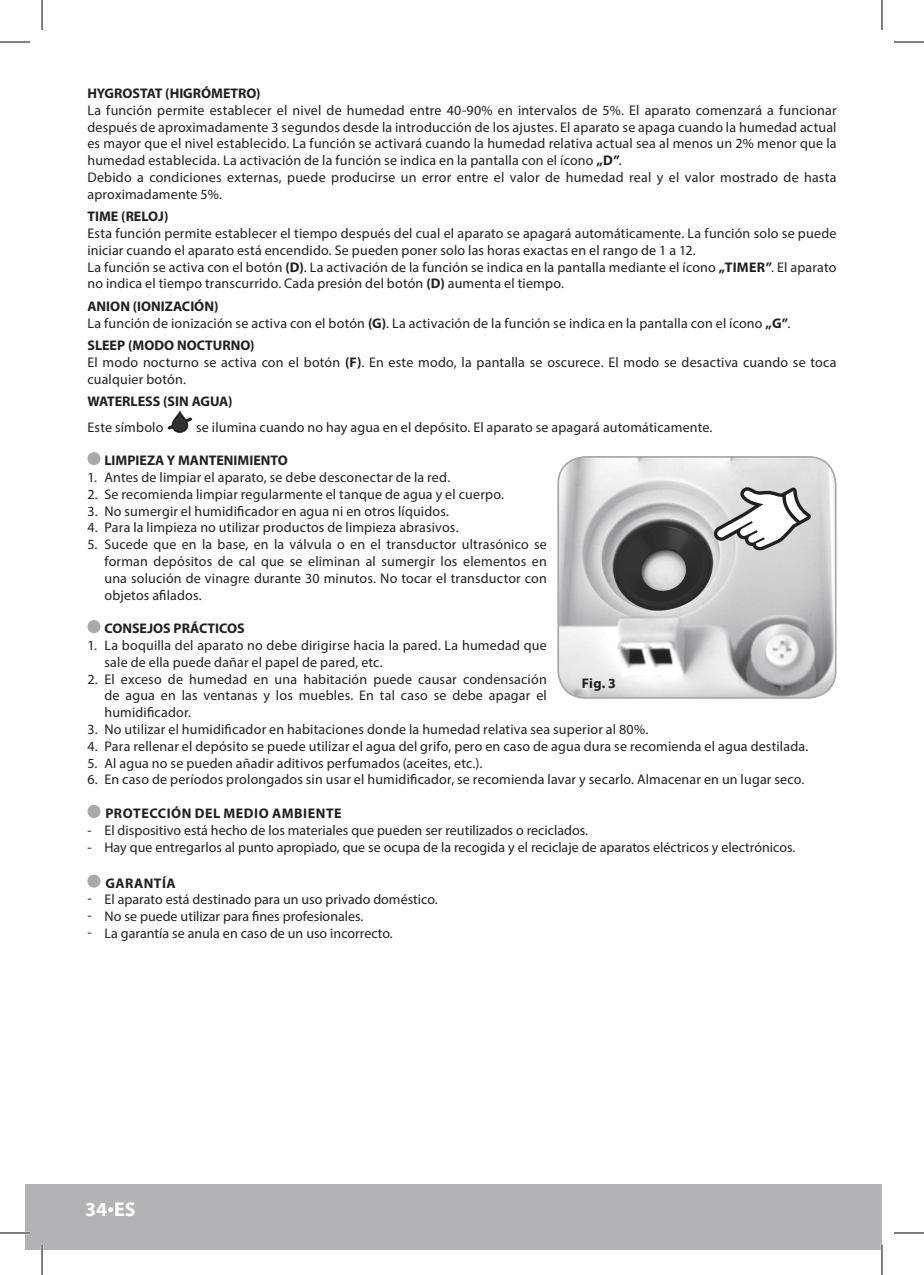
<style>
.page{position:relative;width:924px;height:1275px;background:#fff}
.page>*{position:absolute;margin:0;border:0;box-sizing:border-box;transform-origin:0 0}
.t1{font:700 20px "Myriad Pro";color:#fffefc}
.t2{font:14px/16.8px "Myriad Pro";letter-spacing:.01em;color:#231f20}
.t3{font:700 14px "Myriad Pro";color:#231f20}
.t4{font:700 14px "Myriad Pro";letter-spacing:.04em;color:#231f20}
.t5{font:700 14px "Myriad Pro";letter-spacing:.035em;color:#231f20}
.s1{font-weight:700}
.s2{font-weight:400;font-size:24px;color:#fff}
</style>
<div class="page">
<div style="left:25px;top:1184px;width:856px;height:66px;background:#b2b3b7"></div>
<img style="left:167px;top:411px;width:26px;height:22px">
<div style="left:87px;top:452px;width:13px;height:13px;background:#a8a9ad;border-radius:50%"></div>
<div style="left:87px;top:620px;width:13px;height:13px;background:#a8a9ad;border-radius:50%"></div>
<div style="left:87px;top:805px;width:13px;height:13px;background:#a8a9ad;border-radius:50%"></div>
<div style="left:87px;top:874px;width:13px;height:13px;background:#a8a9ad;border-radius:50%"></div>
<img style="left:558px;top:457px;width:277px;height:241px">
<div style="left:557px;top:456px;width:279px;height:243px;border:2px solid #a8a9ad;border-radius:27px"></div>
<svg style="left:712px;top:487px;width:98px;height:64px"></svg>
<hr style="left:0;top:1231px;width:30px;height:3px;background:#fff">
<hr style="left:41px;top:1245px;width:2px;height:30px;background:#fff">
<hr style="left:880px;top:1245px;width:2px;height:30px;background:#fff">
<hr style="left:0;top:42px;width:30px;height:1px;background:#000">
<hr style="left:893px;top:42px;width:30px;height:1px;background:#000">
<hr style="left:0;top:1232px;width:30px;height:1px;background:#000">
<hr style="left:893px;top:1232px;width:30px;height:1px;background:#000">
<hr style="left:42px;top:0;width:1px;height:30px;background:#000">
<hr style="left:42px;top:1245px;width:1px;height:30px;background:#000">
<hr style="left:881px;top:0;width:1px;height:30px;background:#000">
<hr style="left:881px;top:1245px;width:1px;height:30px;background:#000">
<p class="t3" style="left:87px;top:84px;width:175px">HYGROSTAT (HIGRÓMETRO)</p>
<p class="t2" style="left:87px;top:101px;width:750px">La función permite establecer el nivel de humedad entre 40-90% en intervalos de 5%. El aparato comenzará a funcionar después de aproximadamente 3 segundos desde la introducción de los ajustes. El aparato se apaga cuando la humedad actual es mayor que el nivel establecido. La función se activará cuando la humedad relativa actual sea al menos un 2% menor que la humedad establecida. La activación de la función se indica en la pantalla con el ícono <span class="s1">„D”</span>.<br>Debido a condiciones externas, puede producirse un error entre el valor de humedad real y el valor mostrado de hasta aproximadamente 5%.</p>
<p class="t3" style="left:87px;top:207px;width:82px">TIME (RELOJ)</p>
<p class="t2" style="left:87px;top:225px;width:750px">Esta función permite establecer el tiempo después del cual el aparato se apagará automáticamente. La función solo se puede iniciar cuando el aparato está encendido. Se pueden poner solo las horas exactas en el rango de 1 a 12.<br>La función se activa con el botón <span class="s1">(D)</span>. La activación de la función se indica en la pantalla mediante el ícono <span class="s1">„TIMER”</span>. El aparato no indica el tiempo transcurrido. Cada presión del botón <span class="s1">(D)</span> aumenta el tiempo.</p>
<p class="t2" style="left:87px;top:297px;width:704px"><span class="s1">ANION (IONIZACIÓN)<br></span>La función de ionización se activa con el botón <span class="s1">(G)</span>. La activación de la función se indica en la pantalla con el ícono <span class="s1">„G”</span>.</p>
<p class="t2" style="left:87px;top:337px;width:750px"><span class="s1">SLEEP (MODO NOCTURNO)<br></span>El modo nocturno se activa con el botón <span class="s1">(F)</span>. En este modo, la pantalla se oscurece. El modo se desactiva cuando se toca cualquier botón.</p>
<p class="t3" style="left:87px;top:392px;width:146px">WATERLESS (SIN AGUA)</p>
<p class="t2" style="left:87px;top:418px;width:78px">Este símbolo</p>
<p class="t2" style="left:196px;top:418px;width:517px">se ilumina cuando no hay agua en el depósito. El aparato se apagará automáticamente.</p>
<p class="t3" style="left:104px;top:451px;width:185px">LIMPIEZA Y MANTENIMIENTO</p>
<p class="t2" style="left:87px;top:468px;width:364px">1. Antes de limpiar el aparato, se debe desconectar de la red.</p>
<p class="t2" style="left:87px;top:485px;width:418px">2. Se recomienda limpiar regularmente el tanque de agua y el cuerpo.</p>
<p class="t2" style="left:87px;top:502px;width:363px">3. No sumergir el humidificador en agua ni en otros líquidos.</p>
<p class="t2" style="left:87px;top:519px;width:372px">4. Para la limpieza no utilizar productos de limpieza abrasivos.</p>
<p class="t2" style="left:104px;top:536px;width:443px;text-align:justify;text-indent:-17px">5. Sucede que en la base, en la válvula o en el transductor ultrasónico se forman depósitos de cal que se eliminan al sumergir los elementos en una solución de vinagre durante 30 minutos. No tocar el transductor con objetos afilados.</p>
<p class="t3" style="left:104px;top:619px;width:142px">CONSEJOS PRÁCTICOS</p>
<p class="t2" style="left:104px;top:636px;width:443px;text-indent:-17px">1. La boquilla del aparato no debe dirigirse hacia la pared. La humedad que sale de ella puede dañar el papel de pared, etc.</p>
<p class="t2" style="left:104px;top:670px;width:444px;text-align:justify;text-indent:-17px">2. El exceso de humedad en una habitación puede causar condensación de agua en las ventanas y los muebles. En tal caso se debe apagar el humidificador.</p>
<p class="t2" style="left:87px;top:720px;width:562px">3. No utilizar el humidificador en habitaciones donde la humedad relativa sea superior al 80%.</p>
<p class="t2" style="left:87px;top:737px;width:722px">4. Para rellenar el depósito se puede utilizar el agua del grifo, pero en caso de agua dura se recomienda el agua destilada.</p>
<p class="t2" style="left:87px;top:754px;width:396px">5. Al agua no se pueden añadir aditivos perfumados (aceites, etc.).</p>
<p class="t2" style="left:87px;top:771px;width:718px">6. En caso de períodos prolongados sin usar el humidificador, se recomienda lavar y secarlo. Almacenar en un lugar seco.</p>
<p class="t4" style="left:105px;top:804px;width:237px">PROTECCIÓN DEL MEDIO AMBIENTE</p>
<p class="t2" style="left:87px;top:821px;width:502px">- El dispositivo está hecho de los materiales que pueden ser reutilizados o reciclados.</p>
<p class="t2" style="left:87px;top:838px;width:709px">- Hay que entregarlos al punto apropiado, que se ocupa de la recogida y el reciclaje de aparatos eléctricos y electrónicos.</p>
<p class="t5" style="left:105px;top:874px;width:72px">GARANTÍA</p>
<p class="t2" style="left:87px;top:891px;width:351px">- El aparato está destinado para un uso privado doméstico.</p>
<p class="t2" style="left:87px;top:908px;width:277px">- No se puede utilizar para fines profesionales.</p>
<p class="t2" style="left:87px;top:924px;width:306px">- La garantía se anula en caso de un uso incorrecto.</p>
<p class="t3" style="left:581px;top:674px;width:36px">Fig. 3</p>
<h1 class="t1" style="left:85px;top:1196px;width:52px">34<span class="s2">•</span>ES</h1>
</div>
